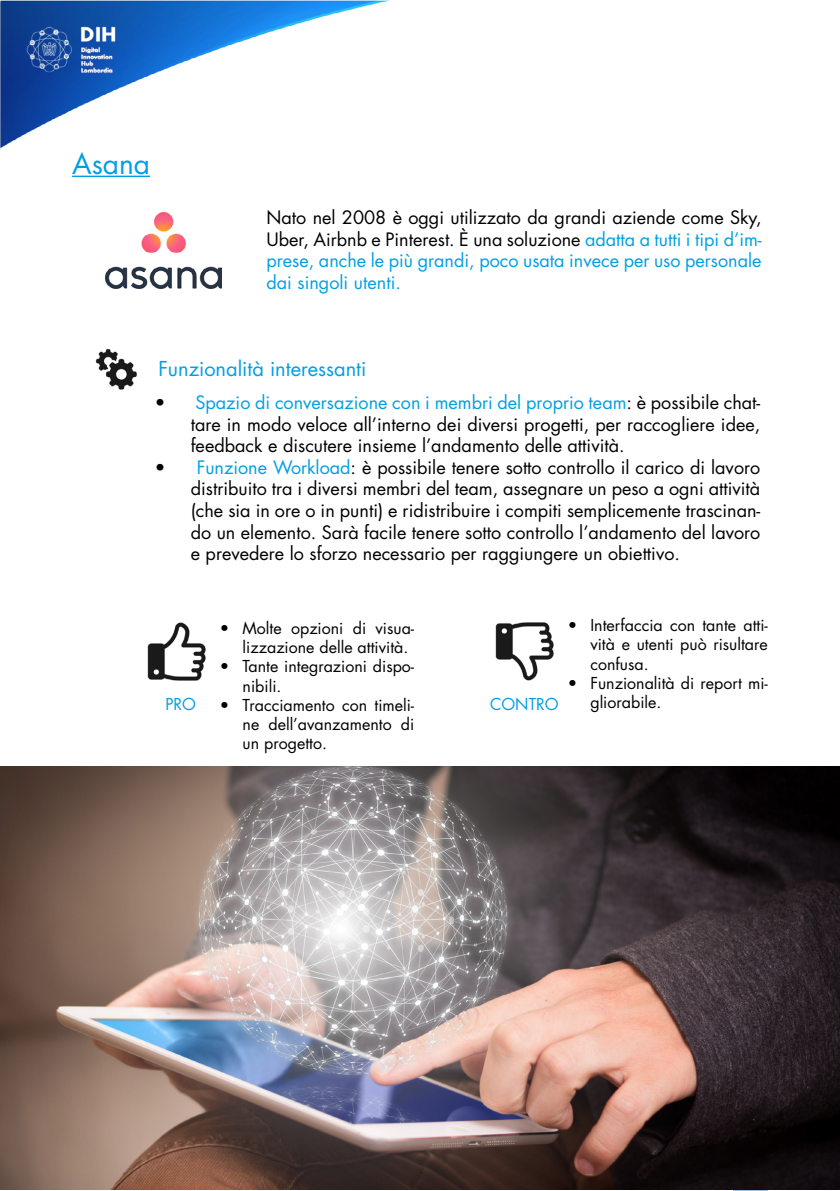
<style>
.page{position:relative;width:840px;height:1191px;background:#fff}
.page>*{position:absolute;margin:0;border:0;box-sizing:border-box;transform-origin:0 0}
.t1{font:28px "Futura Std";color:#009fe3}
.t2{font:20px "Futura Std";color:#009fe3}
.t3{font:18px/21.6px "Futura Std";color:#000;text-align:justify}
.t4{font:18px/21.6px "Futura Std";color:#009fe3;text-align:justify}
.t5{font:16px/19.2px "Futura Std";color:#000}
.t6{font:16px "Futura Std";color:#009fe3}
.s1{color:#000}
.s2{color:#009fe3}
</style>
<div class="page">
<div style="left:732px;top:1119px;width:35px;height:72px;background:#130e11"></div>
<img style="left:0;top:0;width:389px;height:149px">
<img style="left:106px;top:213px;width:115px;height:76px">
<img style="left:147px;top:622px;width:59px;height:59px">
<img style="left:95px;top:349px;width:42px;height:41px">
<img style="left:495px;top:622px;width:59px;height:59px">
<hr style="left:72px;top:176px;width:78px;height:1px;background:#009fe3">
<img style="left:0;top:766px;width:839px;height:423px">
<p class="t1" style="left:72px;top:145px;width:79px">Asana</p>
<p class="t4" style="left:266px;top:207px;width:496px"><span class="s1">Nato nel 2008 è oggi utilizzato da grandi aziende come Sky, Uber, Airbnb e Pinterest. È una soluzione</span> adatta a tutti i tipi d’im&shy;prese, anche le più grandi, poco usata invece per uso personale dai singoli utenti.</p>
<p class="t2" style="left:158px;top:356px;width:209px">Funzionalità interessanti</p>
<p class="t3" style="left:191px;top:392px;width:570px;text-indent:-36px">• <span class="s2">Spazio di conversazione con i membri del proprio team</span>: è possibile chat&shy;tare in modo veloce all’interno dei diversi progetti, per raccogliere idee, feedback e discutere insieme l’andamento delle attività.</p>
<p class="t3" style="left:191px;top:456px;width:571px;text-indent:-36px">• <span class="s2">Funzione Workload</span>: è possibile tenere sotto controllo il carico di lavoro distribuito tra i diversi membri del team, assegnare un peso a ogni attività (che sia in ore o in punti) e ridistribuire i compiti semplicemente trascinan&shy;do un elemento. Sarà facile tenere sotto controllo l’andamento del lavoro e prevedere lo sforzo necessario per raggiungere un obiettivo.</p>
<p class="t5" style="left:590px;top:616px;width:179px;text-align:justify;text-indent:-23px">• Interfaccia con tante atti&shy;vità e utenti può risultare confusa.</p>
<p class="t5" style="left:567px;top:673px;width:202px">• Funzionalità di report mi-</p>
<p class="t5" style="left:242px;top:618px;width:173px;text-indent:-23px">• Molte opzioni di visua&shy;lizzazione delle attività.</p>
<p class="t5" style="left:242px;top:657px;width:173px;text-indent:-23px">• Tante integrazioni dispo&shy;nibili.</p>
<p class="t5" style="left:242px;top:695px;width:173px;text-align:justify;text-indent:-23px">• Tracciamento con timeli&shy;ne dell’avanzamento di un progetto.</p>
<p class="t6" style="left:165px;top:693px;width:32px">PRO</p>
<p class="t6" style="left:489px;top:693px;width:70px">CONTRO</p>
<p class="t5" style="left:590px;top:692px;width:72px">gliorabile.</p>
</div>
